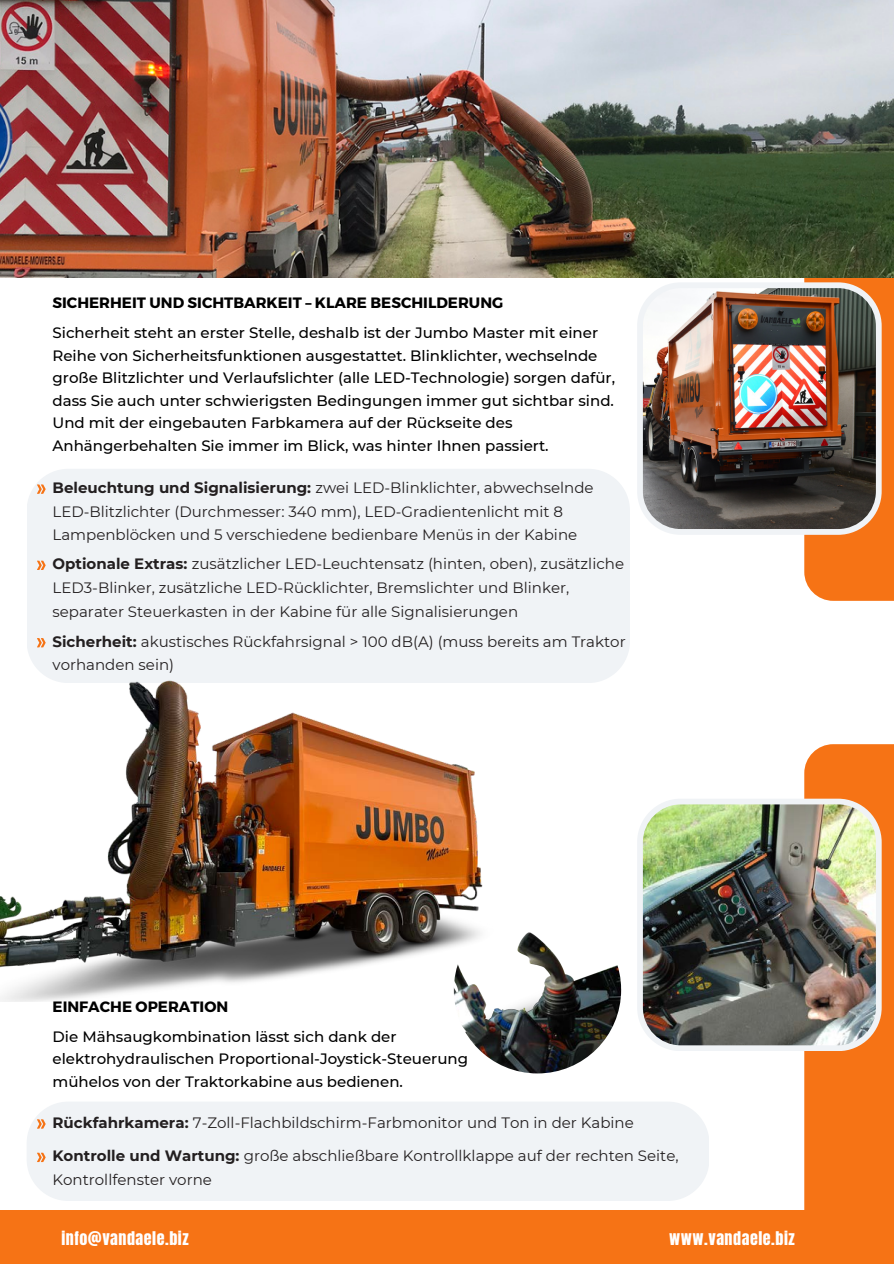
<style>
.page{position:relative;width:894px;height:1264px;background:#fff}
.page>*{position:absolute;margin:0;border:0;box-sizing:border-box;transform-origin:0 0}
.t1{font:16.05px "Anton";letter-spacing:.035em;color:#fff}
.t2{font:15px/23.7px "Montserrat";color:#231f20}
.t3{font:500 15px/22.5px "Montserrat";color:#000}
.t4{font:700 15px "Montserrat";color:#000}
.s1{font-weight:700}
</style>
<div class="page">
<div style="left:804px;top:744px;width:89px;height:519px;background:#f67315"></div>
<img style="left:637px;top:798px;width:244px;height:253px">
<div style="left:804px;top:0;width:89px;height:601px;background:#f67315"></div>
<img style="left:637px;top:282px;width:244px;height:253px">
<div style="left:27px;top:469px;width:602px;height:214px;background:#f0f3f6;border-radius:42px"></div>
<svg style="left:37px;top:484px;width:9px;height:10px"></svg>
<svg style="left:37px;top:560px;width:9px;height:10px"></svg>
<svg style="left:37px;top:638px;width:9px;height:9px"></svg>
<img style="left:0;top:680px;width:483px;height:321px">
<div style="left:27px;top:1101px;width:682px;height:99px;background:#f0f3f6;border-radius:42px"></div>
<svg style="left:37px;top:1119px;width:9px;height:9px"></svg>
<svg style="left:37px;top:1152px;width:9px;height:9px"></svg>
<img style="left:453px;top:906px;width:168px;height:167px;border-radius:50%">
<img style="left:0;top:0;width:893px;height:278px">
<div style="left:0;top:1209px;width:893px;height:54px;background:#f67315"></div>
<h1 class="t4" style="left:53px;top:293px;width:452px">SICHERHEIT UND SICHTBARKEIT – KLARE BESCHILDERUNG</h1>
<p class="t3" style="left:53px;top:321px;width:564px">Sicherheit steht an erster Stelle, deshalb ist der Jumbo Master mit einer Reihe von Sicherheitsfunktionen ausgestattet. Blinklichter, wechselnde große Blitzlichter und Verlaufslichter (alle LED-Technologie) sorgen dafür, dass Sie auch unter schwierigsten Bedingungen immer gut sichtbar sind.<br>Und mit der eingebauten Farbkamera auf der Rückseite des Anhängerbehalten Sie immer im Blick, was hinter Ihnen passiert.</p>
<p class="t2" style="left:53px;top:476px;width:542px"><span class="s1">Beleuchtung und Signalisierung:</span> zwei LED-Blinklichter, abwechselnde<br>LED-Blitzlichter (Durchmesser: 340 mm), LED-Gradientenlicht mit 8<br>Lampenblöcken und 5 verschiedene bedienbare Menüs in der Kabine</p>
<p class="t2" style="left:53px;top:552px;width:573px"><span class="s1">Optionale Extras:</span> zusätzlicher LED-Leuchtensatz (hinten, oben), zusätzliche<br>LED3-Blinker, zusätzliche LED-Rücklichter, Bremslichter und Blinker, separater Steuerkasten in der Kabine für alle Signalisierungen</p>
<p class="t2" style="left:53px;top:629px;width:574px"><span class="s1">Sicherheit:</span> akustisches Rückfahrsignal &gt; 100 dB(A) (muss bereits am Traktor vorhanden sein)</p>
<p class="t4" style="left:53px;top:996px;width:177px">EINFACHE OPERATION</p>
<p class="t3" style="left:53px;top:1025px;width:417px">Die Mähsaugkombination lässt sich dank der elektrohydraulischen Proportional-Joystick-Steuerung mühelos von der Traktorkabine aus bedienen.</p>
<h2 class="t2" style="left:53px;top:1110px;width:582px"><span class="s1">Rückfahrkamera:</span> 7-Zoll-Flachbildschirm-Farbmonitor und Ton in der Kabine</h2>
<p class="t2" style="left:53px;top:1144px;width:627px"><span class="s1">Kontrolle und Wartung:</span> große abschließbare Kontrollklappe auf der rechten Seite,<br>Kontrollfenster vorne</p>
<p class="t1" style="left:61px;top:1226px;width:129px">info@vandaele.biz</p>
<p class="t1" style="left:669px;top:1226px;width:127px">www.vandaele.biz</p>
</div>
